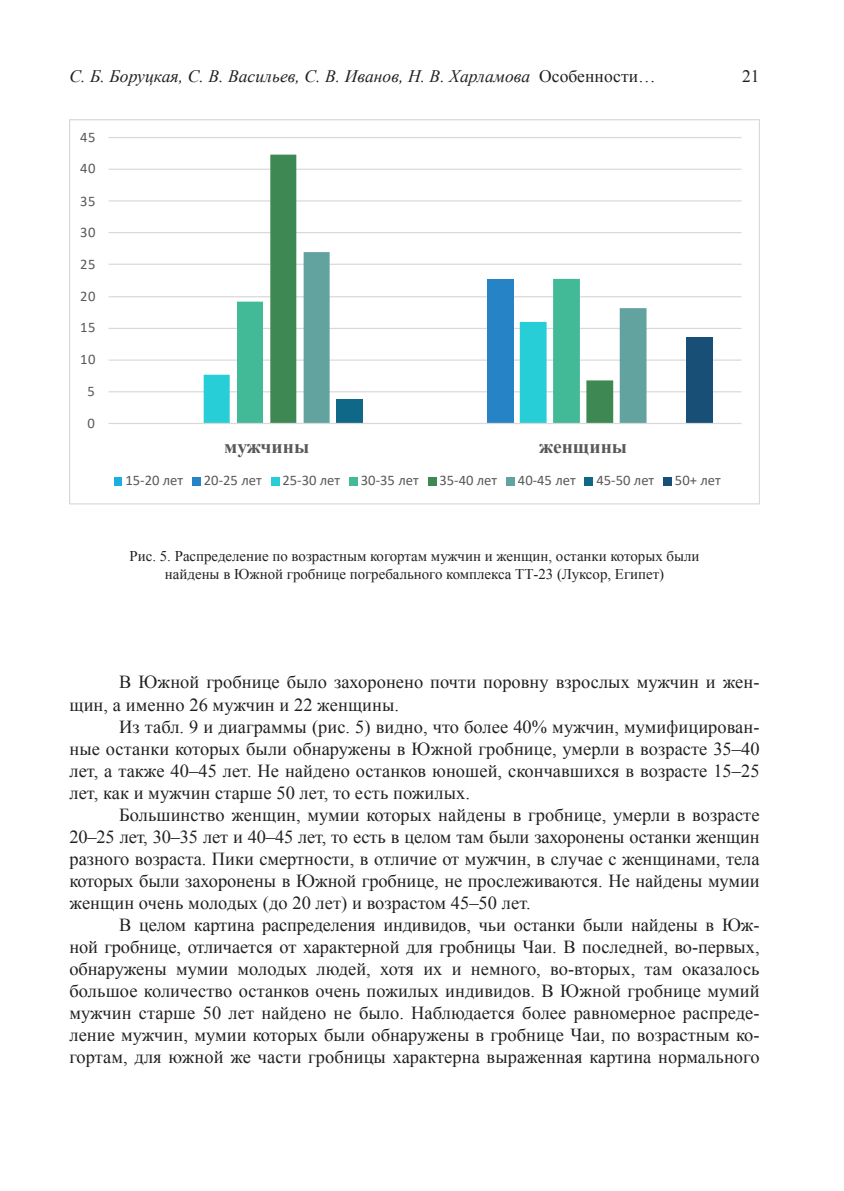
<style>
.page{position:relative;width:844px;height:1191px;background:#fff}
.page>*{position:absolute;margin:0;border:0;box-sizing:border-box;transform-origin:0 0}
.t1{font:700 19.43px "Times New Roman";color:#595959}
.t2{font:18.38px/22.1px "Times New Roman";letter-spacing:.005em;color:#231f20;text-align:justify}
.t3{font:italic 17.5px "Times New Roman";letter-spacing:.005em;color:#231f20}
.Pictures{font:17.5px "Times New Roman";color:#231f20}
.Pictures-2{font:14.88px/17.8px "Times New Roman";color:#231f20;text-align:center}
.t4{font:14.7px "Calibri";color:#595959}
.s1{font-style:normal}
</style>
<div class="page">
<hr style="left:109px;top:391px;width:632px;height:1px;background:#d9d9d9">
<hr style="left:109px;top:359px;width:632px;height:2px;background:#d9d9d9">
<hr style="left:109px;top:328px;width:632px;height:1px;background:#d9d9d9">
<hr style="left:109px;top:296px;width:632px;height:1px;background:#d9d9d9">
<hr style="left:109px;top:264px;width:632px;height:1px;background:#d9d9d9">
<hr style="left:109px;top:232px;width:632px;height:1px;background:#d9d9d9">
<hr style="left:109px;top:200px;width:632px;height:1px;background:#d9d9d9">
<hr style="left:109px;top:169px;width:632px;height:1px;background:#d9d9d9">
<hr style="left:109px;top:137px;width:632px;height:1px;background:#d9d9d9">
<svg style="left:204px;top:359px;width:33px;height:64px"></svg>
<svg style="left:237px;top:297px;width:33px;height:126px;fill:#42ba97"></svg>
<svg style="left:270px;top:155px;width:343px;height:268px"></svg>
<svg style="left:303px;top:252px;width:343px;height:171px"></svg>
<div style="left:337px;top:399px;width:26px;height:24px;background:#106889"></div>
<div style="left:686px;top:336px;width:26px;height:87px;background:#174f77"></div>
<hr style="left:109px;top:423px;width:632px;height:1px;background:#d9d9d9">
<div style="left:114px;top:477px;width:8px;height:8px;background:#1cade4"></div>
<div style="left:192px;top:477px;width:8px;height:8px;background:#2683c6"></div>
<div style="left:271px;top:477px;width:8px;height:8px;background:#27ced7"></div>
<div style="left:349px;top:477px;width:8px;height:8px;background:#42ba97"></div>
<div style="left:428px;top:477px;width:8px;height:8px;background:#3e8853"></div>
<div style="left:506px;top:477px;width:8px;height:8px;background:#62a39f"></div>
<div style="left:584px;top:477px;width:8px;height:8px;background:#106889"></div>
<div style="left:663px;top:477px;width:8px;height:8px;background:#174f77"></div>
<p class="t3" style="left:69px;top:64px;width:587px">С. Б. Боруцкая, С. В. Васильев, С. В. Иванов, Н. В. Харламова <span class="s1">Особенности…</span></p>
<p class="t4" style="left:80px;top:126px;width:17px">45</p>
<p class="t4" style="left:80px;top:158px;width:17px">40</p>
<p class="t4" style="left:80px;top:191px;width:17px">35</p>
<p class="t4" style="left:80px;top:222px;width:17px">30</p>
<p class="t4" style="left:80px;top:254px;width:17px">25</p>
<p class="t4" style="left:80px;top:286px;width:17px">20</p>
<p class="t4" style="left:80px;top:317px;width:17px">15</p>
<p class="t4" style="left:80px;top:349px;width:17px">10</p>
<p class="t4" style="left:88px;top:381px;width:9px">5</p>
<p class="t4" style="left:88px;top:412px;width:9px">0</p>
<p class="t1" style="left:224px;top:432px;width:87px">мужчины</p>
<p class="t1" style="left:539px;top:432px;width:89px">женщины</p>
<p class="t4" style="left:125px;top:470px;width:59px">15-20 лет</p>
<p class="t4" style="left:204px;top:470px;width:59px">20-25 лет</p>
<p class="t4" style="left:282px;top:470px;width:59px">25-30 лет</p>
<p class="t4" style="left:361px;top:470px;width:59px">30-35 лет</p>
<p class="t4" style="left:439px;top:470px;width:59px">35-40 лет</p>
<p class="t4" style="left:518px;top:470px;width:59px">40-45 лет</p>
<p class="t4" style="left:596px;top:470px;width:59px">45-50 лет</p>
<p class="t4" style="left:674px;top:470px;width:47px">50+ лет</p>
<p class="Pictures" style="left:741px;top:64px;width:19px">21</p>
<p class="Pictures-2" style="left:129px;top:547px;width:571px">Рис. 5. Распределение по возрастным когортам мужчин и женщин, останки которых были найдены в Южной гробнице погребального комплекса ТТ-23 (Луксор, Египет)</p>
<p class="t2" style="left:69px;top:671px;width:691px;text-indent:50px">В Южной гробнице было захоронено почти поровну взрослых мужчин и жен&shy;щин, а именно 26 мужчин и 22 женщины.</p>
<p class="t2" style="left:69px;top:715px;width:691px;text-indent:50px">Из табл. 9 и диаграммы (рис. 5) видно, что более 40% мужчин, мумифицирован&shy;ные останки которых были обнаружены в Южной гробнице, умерли в возрасте 35–40 лет, а также 40–45 лет. Не найдено останков юношей, скончавшихся в возрасте 15–25 лет, как и мужчин старше 50 лет, то есть пожилых.</p>
<p class="t2" style="left:69px;top:803px;width:691px;text-indent:50px">Большинство женщин, мумии которых найдены в гробнице, умерли в возрасте 20–25 лет, 30–35 лет и 40–45 лет, то есть в целом там были захоронены останки женщин разного возраста. Пики смертности, в отличие от мужчин, в случае с женщинами, тела которых были захоронены в Южной гробнице, не прослеживаются. Не найдены мумии женщин очень молодых (до 20 лет) и возрастом 45–50 лет.</p>
<p class="t2" style="left:69px;top:913px;width:691px;text-indent:50px">В целом картина распределения индивидов, чьи останки были найдены в Юж&shy;ной гробнице, отличается от характерной для гробницы Чаи. В последней, во-первых, обнаружены мумии молодых людей, хотя их и немного, во-вторых, там оказалось большое количество останков очень пожилых индивидов. В Южной гробнице мумий мужчин старше 50 лет найдено не было. Наблюдается более равномерное распреде&shy;ление мужчин, мумии которых были обнаружены в гробнице Чаи, по возрастным ко&shy;гортам, для южной же части гробницы характерна выраженная картина нормального</p>
</div>
